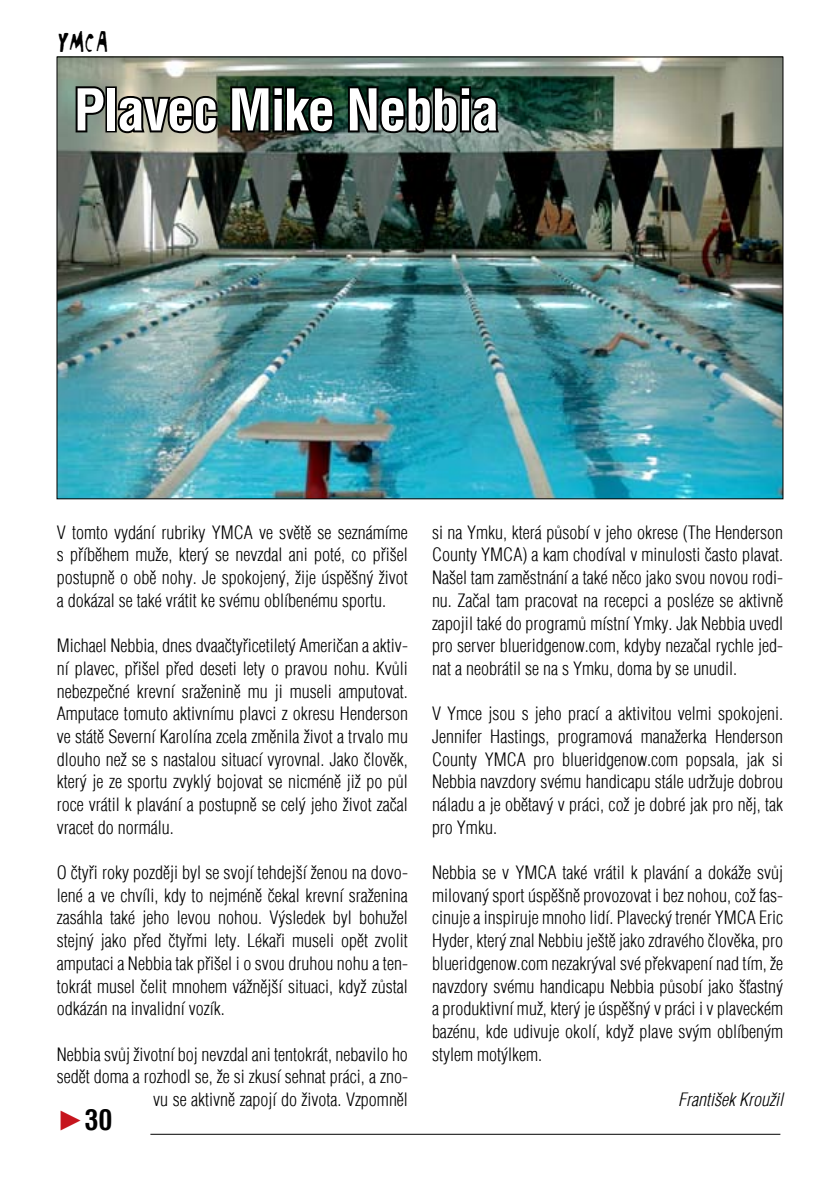
<style>
.page{position:relative;width:840px;height:1191px;background:#fff}
.page>*{position:absolute;margin:0;border:0;box-sizing:border-box;transform-origin:0 0}
.t1{font:56px "Switzerland Condensed CE Bold";letter-spacing:-.03em;color:#fff}
.t2{font:32px "PROTEINYMCACZ";color:#000}
.t3{font:condensed 28px "Swiss 721 AT Bold";color:#000}
.t4{font:18px/22.6px "Switzerland Cond Light CE";color:#000;text-align:justify}
.t5{font:18px "Switzerland Cond Light CE Italic";color:#000}
.s1{font-family:"Arial";font-stretch:normal;color:#c6141d}
</style>
<div class="page">
<hr style="left:150px;top:1134px;width:630px;height:1px;background:#000">
<img style="left:59px;top:59px;width:721px;height:438px">
<svg style="left:74px;top:84px;width:33px;height:50px;background:#4d574f"></svg>
<div style="left:105px;top:86px;width:12px;height:46px;border:4px solid #000"></div>
<svg style="left:114px;top:93px;width:106px;height:75px;background:#6b6b60"></svg>
<img style="left:228px;top:56px;width:109px;height:97px">
<svg style="left:346px;top:72px;width:155px;height:75px;background:#334640"></svg>
<h2 class="t2" style="left:58px;top:22px;width:52px">YMCA</h2>
<h1 class="t1" style="left:74px;top:77px;width:427px">Plavec Mike Nebbia</h1>
<p class="t4" style="left:57px;top:521px;width:352px">V tomto vydání rubriky YMCA ve světě se seznámíme s příběhem muže, který se nevzdal ani poté, co přišel postupně o obě nohy. Je spokojený, žije úspěšný život a dokázal se také vrátit ke svému oblíbenému sportu.</p>
<p class="t4" style="left:57px;top:634px;width:352px">Michael Nebbia, dnes dvaačtyřicetiletý Američan a aktiv&shy;ní plavec, přišel před deseti lety o pravou nohu. Kvůli nebezpečné krevní sraženině mu ji museli amputovat.<br>Amputace tomuto aktivnímu plavci z okresu Henderson ve státě Severní Karolína zcela změnila život a trvalo mu dlouho než se s nastalou situací vyrovnal. Jako člověk, který je ze sportu zvyklý bojovat se nicméně již po půl roce vrátil k plavání a postupně se celý jeho život začal vracet do normálu.</p>
<p class="t4" style="left:57px;top:861px;width:352px">O čtyři roky později byl se svojí tehdejší ženou na dovo&shy;lené a ve chvíli, kdy to nejméně čekal krevní sraženina zasáhla také jeho levou nohou. Výsledek byl bohužel stejný jako před čtyřmi lety. Lékaři museli opět zvolit amputaci a Nebbia tak přišel i o svou druhou nohu a ten&shy;tokrát musel čelit mnohem vážnější situaci, když zůstal odkázán na invalidní vozík.</p>
<p class="t4" style="left:57px;top:1042px;width:352px;text-align:right">Nebbia svůj životní boj nevzdal ani tentokrát, nebavilo ho sedět doma a rozhodl se, že si zkusí sehnat práci, a zno&shy;vu se aktivně zapojí do života. Vzpomněl</p>
<h3 class="t3" style="left:57px;top:1102px;width:57px"><span class="s1">►</span>30</h3>
<p class="t4" style="left:432px;top:521px;width:352px">si na Ymku, která působí v jeho okrese (The Henderson County YMCA) a kam chodíval v minulosti často plavat.<br>Našel tam zaměstnání a také něco jako svou novou rodi&shy;nu. Začal tam pracovat na recepci a posléze se aktivně zapojil také do programů místní Ymky. Jak Nebbia uvedl pro server blueridgenow.com, kdyby nezačal rychle jed&shy;nat a neobrátil se na s Ymku, doma by se unudil.</p>
<p class="t4" style="left:432px;top:702px;width:352px">V Ymce jsou s jeho prací a aktivitou velmi spokojeni.<br>Jennifer Hastings, programová manažerka Henderson County YMCA pro blueridgenow.com popsala, jak si Nebbia navzdory svému handicapu stále udržuje dobrou náladu a je obětavý v práci, což je dobré jak pro něj, tak pro Ymku.</p>
<p class="t4" style="left:432px;top:861px;width:352px">Nebbia se v YMCA také vrátil k plavání a dokáže svůj milovaný sport úspěšně provozovat i bez nohou, což fas&shy;cinuje a inspiruje mnoho lidí. Plavecký trenér YMCA Eric Hyder, který znal Nebbiu ještě jako zdravého člověka, pro blueridgenow.com nezakrýval své překvapení nad tím, že navzdory svému handicapu Nebbia působí jako šťastný a produktivní muž, který je úspěšný v práci i v plaveckém bazénu, kde udivuje okolí, když plave svým oblíbeným stylem motýlkem.</p>
<p class="t5" style="left:677px;top:1088px;width:106px">František Kroužil</p>
</div>
